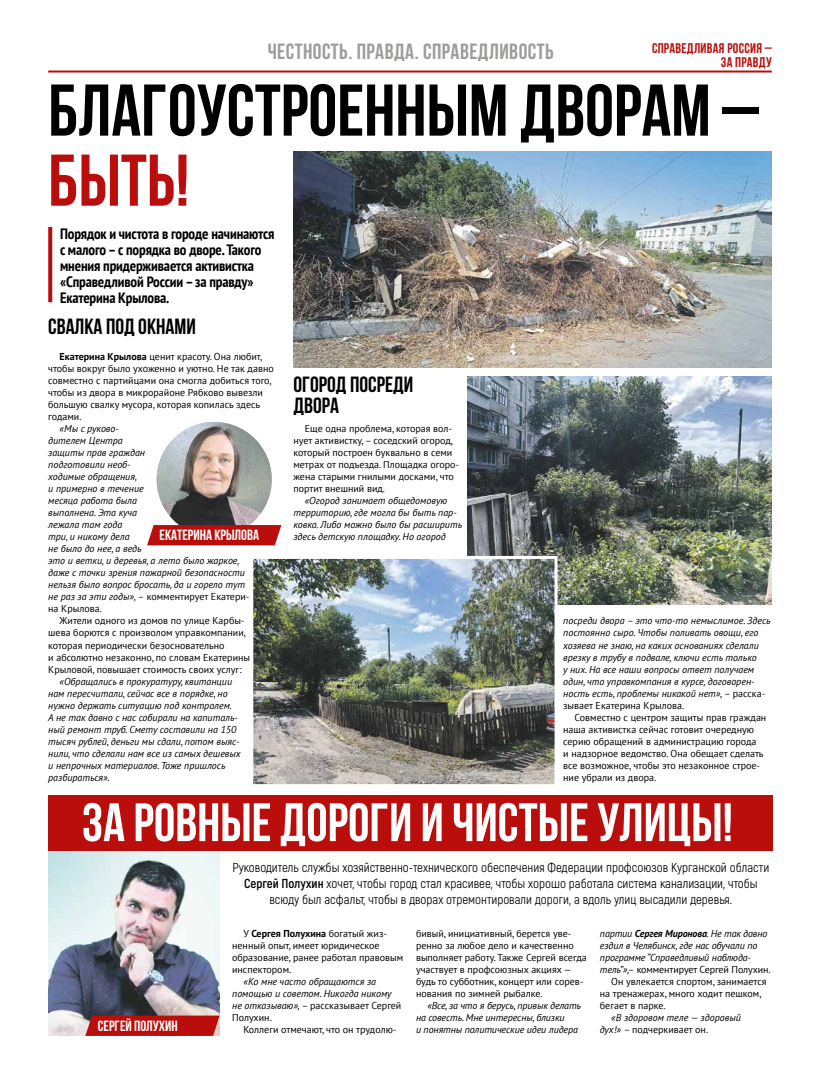
<style>
.page{position:relative;width:820px;height:1078px;background:#fff}
.page>*{position:absolute;margin:0;border:0;box-sizing:border-box;transform-origin:0 0}
.t1{font:700 73px "Bebas Neue";color:#000}
.t2{font:700 73px "Bebas Neue";color:#b90e0c}
.t3{font:700 54px "Bebas Neue";color:#fff}
.t4{font:700 22px/21px "Bebas Neue";color:#000}
.t5{font:700 22px "Bebas Neue";letter-spacing:.02em;color:#9d9d9c}
.t6{font:700 condensed 15px/16px "PT Sans";letter-spacing:-.01em;color:#000}
.t7{font:700 14.8px "Bebas Neue";color:#fff}
.t8{font:700 14px/14px "Bebas Neue";letter-spacing:.02em;color:#b90e0c;text-align:right}
.t9{font:13px/16px "Akrobat";color:#000;text-align:center}
.t10{font:italic 10px/12px "PT Sans";color:#000}
.t11{font:10px/12px "PT Sans";color:#000}
.s1{font-weight:700}
.s2{font-style:normal}
.s3{font-style:italic}
</style>
<div class="page">
<hr style="left:48px;top:70px;width:723px;height:2px;background:#b90e0c">
<img style="left:157px;top:422px;width:114px;height:115px;border-radius:57px">
<svg style="left:147px;top:525px;width:134px;height:20px;background:#bc1917"></svg>
<div style="left:48px;top:794px;width:724px;height:56px;background:#b90e0c"></div>
<svg style="left:48px;top:227px;width:4px;height:75px"></svg>
<img style="left:48px;top:850px;width:172px;height:185px">
<svg style="left:85px;top:1015px;width:135px;height:20px;background:#b71917"></svg>
<img style="left:293px;top:151px;width:478px;height:216px">
<img style="left:467px;top:376px;width:304px;height:228px">
<img style="left:254px;top:560px;width:299px;height:223px">
<div style="left:250px;top:556px;width:307px;height:231px;border:3px solid #fff"></div>
<h3 class="t5" style="left:267px;top:39px;width:287px">ЧЕСТНОСТЬ. ПРАВДА. СПРАВЕДЛИВОСТЬ</h3>
<h3 class="t8" style="left:651px;top:41px;width:121px">СПРАВЕДЛИВАЯ РОССИЯ –<br>ЗА ПРАВДУ</h3>
<h1 class="t1" style="left:48px;top:70px;width:711px">Благоустроенным дворам –</h1>
<h1 class="t2" style="left:48px;top:140px;width:143px">быть!</h1>
<h3 class="t6" style="left:60px;top:226px;width:216px">Порядок и чистота в городе начинаются с малого – с порядка во дворе. Такого мнения придерживается активистка «Справедливой России – за правду»<br>Екатерина Крылова.</h3>
<h3 class="t4" style="left:48px;top:316px;width:149px">Свалка под окнами</h3>
<p class="t11" style="left:48px;top:350px;width:227px;text-indent:11px"><span class="s1">Екатерина Крылова</span> ценит красоту. Она любит, чтобы вокруг было ухоженно и уютно. Не так давно совместно с партийцами она смогла добиться того, чтобы из двора в микрорайоне Рябково вывезли большую свалку мусора, которая копилась здесь годами.</p>
<p class="t10" style="left:48px;top:422px;width:203px;text-indent:11px">«Мы с руково-<br>дителем Центра<br>защиты прав граждан<br>подготовили необ-<br>ходимые обращения,<br>и примерно в течение<br>месяца работа была<br>выполнена. Эта куча<br>лежала там года<br>три, и никому дела<br>не было до нее, а ведь<br>это и ветки, и деревья, а лето было жаркое, даже с точки зрения пожарной безопасности нельзя было вопрос бросать, да и горело тут не раз за эти годы», – <span class="s2">комментирует Екатери&shy;на Крылова.</span></p>
<p class="t11" style="left:48px;top:614px;width:203px;text-indent:11px">Жители одного из домов по улице Карбы&shy;шева борются с произволом управкомпании, которая периодически безосновательно<br>и абсолютно незаконно, по словам Екатерины Крыловой, повышает стоимость своих услуг:</p>
<p class="t10" style="left:48px;top:674px;width:194px;text-indent:11px">«Обращались в прокуратуру, квитанции нам пересчитали, сейчас все в порядке, но нужно держать ситуацию под контролем.<br>А не так давно с нас собирали на капиталь&shy;ный ремонт труб. Смету составили на 150 тысяч рублей, деньги мы сдали, потом выяс&shy;нили, что сделали нам все из самых дешевых и непрочных материалов. Тоже пришлось разбираться».</p>
<h3 class="t7" style="left:159px;top:526px;width:101px">екатерина крылова</h3>
<h3 class="t4" style="left:293px;top:374px;width:121px">Огород посреди двора</h3>
<p class="t11" style="left:293px;top:422px;width:167px;text-indent:11px">Еще одна проблема, которая вол&shy;нует активистку, – соседский огород, который построен буквально в семи метрах от подъезда. Площадка огоро&shy;жена старыми гнилыми досками, что портит внешний вид.</p>
<p class="t10" style="left:293px;top:494px;width:170px;text-indent:11px">«Огород занимает общедомовую территорию, где могла бы быть пар&shy;ковка. Либо можно было бы расширить здесь детскую площадку. Но огород</p>
<p class="t10" style="left:563px;top:614px;width:209px">посреди двора – это что-то немыслимое. Здесь постоянно сыро. Чтобы поливать овощи, его хозяева не знаю, на каких основаниях сделали врезку в трубу в подвале, ключи есть только<br>у них. На все наши вопросы ответ получаем один, что управкомпания в курсе, договорен&shy;ность есть, проблемы никакой нет», <span class="s2">– расска&shy;зывает Екатерина Крылова.</span></p>
<p class="t11" style="left:563px;top:710px;width:204px;text-indent:11px">Совместно с центром защиты прав граждан наша активистка сейчас готовит очередную серию обращений в администрацию города<br>и надзорное ведомство. Она обещает сделать все возможное, чтобы это незаконное строе&shy;ние убрали из двора.</p>
<h2 class="t3" style="left:82px;top:792px;width:652px">За ровные дороги и чистые УЛИЦЫ!</h2>
<p class="t9" style="left:232px;top:859px;width:538px">Руководитель службы хозяйственно-технического обеспечения Федерации профсоюзов Курганской области<br><span class="s1">Сергей Полухин</span> хочет, чтобы город стал красивее, чтобы хорошо работала система канализации, чтобы всюду был асфальт, чтобы в дворах отремонтировали дороги, а вдоль улиц высадили деревья.</p>
<p class="t11" style="left:416px;top:926px;width:172px">бивый, инициативный, берется уве&shy;ренно за любое дело и качественно выполняет работу. Также Сергей всегда участвует в профсоюзных акциях — будь то субботник, концерт или сорев&shy;нования по зимней рыбалке.</p>
<p class="t10" style="left:416px;top:998px;width:166px;text-indent:11px">«Все, за что я берусь, привык делать на совесть. Мне интересны, близки<br>и понятны политические идеи лидера</p>
<p class="t11" style="left:232px;top:926px;width:173px;text-indent:11px">У <span class="s1">Сергея Полухина</span> богатый жиз&shy;ненный опыт, имеет юридическое образование, ранее работал правовым инспектором.</p>
<p class="t10" style="left:232px;top:974px;width:171px;text-indent:11px">«Ко мне часто обращаются за помощью и советом. Никогда никому не отказываю», <span class="s2">– рассказывает Сергей<br>Полухин.</span></p>
<p class="t11" style="left:243px;top:1022px;width:154px">Коллеги отмечают, что он трудолю-</p>
<p class="t10" style="left:599px;top:926px;width:169px">партии <span class="s1">Сергея Миронова</span>. Не так давно</p>
<p class="t10" style="left:599px;top:938px;width:159px">ездил в Челябинск, где нас обучали по</p>
<p class="t10" style="left:599px;top:950px;width:153px">программе “Справедливый наблюда-</p>
<p class="t11" style="left:599px;top:962px;width:172px"><span class="s3">тель”»,–</span> комментирует Сергей Полухин.</p>
<p class="t11" style="left:611px;top:974px;width:157px">Он увлекается спортом, занимается</p>
<p class="t11" style="left:599px;top:986px;width:163px">на тренажерах, много ходит пешком,</p>
<p class="t11" style="left:599px;top:998px;width:67px">бегает в парке.</p>
<p class="t10" style="left:611px;top:1010px;width:131px">«В здоровом теле — здоровый</p>
<h3 class="t7" style="left:98px;top:1017px;width:81px">сергей полухин</h3>
<p class="t11" style="left:599px;top:1022px;width:110px"><span class="s3">дух!»</span> – подчеркивает он.</p>
</div>
